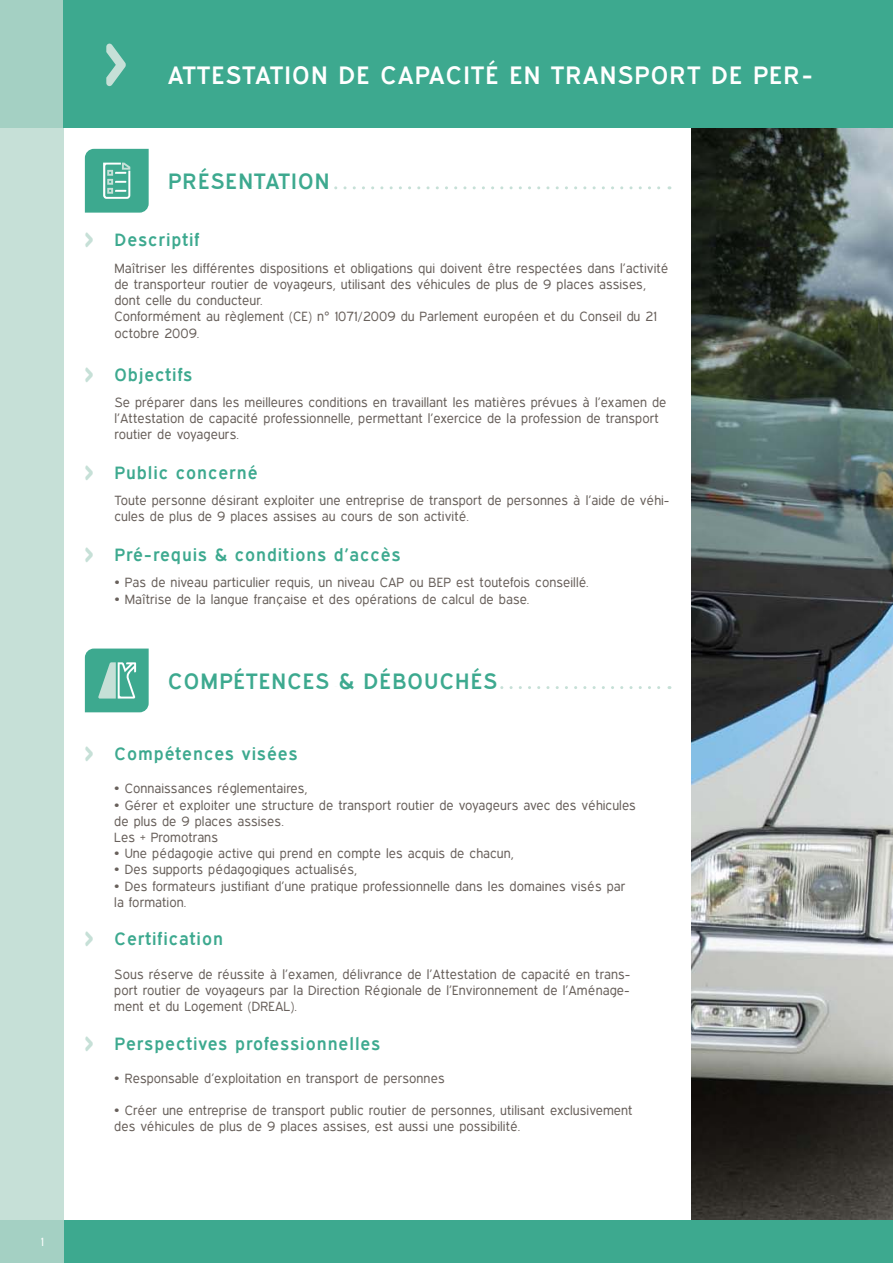
<style>
.page{position:relative;width:893px;height:1263px;background:#fff}
.page>*{position:absolute;margin:0;border:0;box-sizing:border-box;transform-origin:0 0}
.t1{font:25.5px "Expressway Sb";letter-spacing:.05em;color:#fff}
.t2{font:22.5px "Expressway Sb";letter-spacing:.05em;color:#3da98f}
.t3{font:18px "Expressway Sb";letter-spacing:.05em;color:#3da98f}
.t4{font:13.5px/16.2px "Expressway Bk";letter-spacing:.05em;color:#68605b}
.t5{font:12px "Expressway Bk";color:#fff}
.s1{font-family:"Dosis";font-weight:800;font-size:33px;color:#c6e0d7}
</style>
<div class="page">
<img style="left:692px;top:128px;width:201px;height:1092px">
<div style="left:0;top:0;width:64px;height:128px;background:#a4d0c3"></div>
<div style="left:0;top:128px;width:64px;height:1092px;background:#c6e0d7"></div>
<div style="left:64px;top:0;width:829px;height:128px;background:#3da98f"></div>
<div style="left:64px;top:1220px;width:829px;height:43px;background:#3da98f"></div>
<div style="left:0;top:1220px;width:64px;height:43px;background:#a4d0c3"></div>
<svg style="left:106px;top:44px;width:20px;height:42px"></svg>
<svg style="left:85px;top:149px;width:64px;height:64px;background:#51b29a"></svg>
<svg style="left:85px;top:648px;width:64px;height:64px;background:#5ab59f"></svg>
<svg style="left:334px;top:186px;width:336px;height:3px"></svg>
<svg style="left:500px;top:686px;width:170px;height:3px"></svg>
<p class="t5" style="left:41px;top:1235px;width:4px">1</p>
<h1 class="t1" style="left:168px;top:60px;width:646px">Attestation de capacité en transport de per-</h1>
<h2 class="t2" style="left:168px;top:168px;width:15px">PRÉSENT</h2>
<h2 class="t2" style="left:266px;top:168px;width:27px">ATION</h2>
<h3 class="t3" style="left:85px;top:229px;width:116px"><span class="s1">&gt;</span> Descriptif</h3>
<p class="t4" style="left:115px;top:260px;width:555px">Maîtriser les différentes dispositions et obligations qui doivent être respectées dans l’activité de transporteur routier de voyageurs, utilisant des véhicules de plus de 9 places assises, dont celle du conducteur.<br>Conformément au règlement (CE) n° 1071/2009 du Parlement européen et du Conseil du 21 octobre 2009.</p>
<h3 class="t3" style="left:85px;top:364px;width:109px"><span class="s1">&gt;</span> Objectifs</h3>
<p class="t4" style="left:115px;top:394px;width:553px">Se préparer dans les meilleures conditions en travaillant les matières prévues à l’examen de l’Attestation de capacité professionnelle, permettant l’exercice de la profession de transport routier de voyageurs.</p>
<h3 class="t3" style="left:85px;top:462px;width:174px"><span class="s1">&gt;</span> Public concerné</h3>
<p class="t4" style="left:115px;top:492px;width:556px">Toute personne désirant exploiter une entreprise de transport de personnes à l’aide de véhi&shy;cules de plus de 9 places assises au cours de son activité.</p>
<h3 class="t3" style="left:85px;top:544px;width:317px"><span class="s1">&gt;</span> Pré-requis &amp; conditions d’accès</h3>
<p class="t4" style="left:115px;top:574px;width:475px">• Pas de niveau particulier requis, un niveau CAP ou BEP est toutefois conseillé.</p>
<p class="t4" style="left:115px;top:590px;width:416px">• Maîtrise de la langue française et des opérations de calcul de base.</p>
<h2 class="t2" style="left:168px;top:668px;width:66px">COMPÉTENCES</h2>
<h2 class="t2" style="left:339px;top:668px;width:146px">&amp; DÉBOUCHÉS</h2>
<h3 class="t3" style="left:85px;top:743px;width:209px"><span class="s1">&gt;</span> Compétences visées</h3>
<p class="t4" style="left:115px;top:780px;width:194px">• Connaissances réglementaires,</p>
<p class="t4" style="left:115px;top:796px;width:523px">• Gérer et exploiter une structure de transport routier de voyageurs avec des véhicules de plus de 9 places assises.<br>Les + Promotrans</p>
<p class="t4" style="left:115px;top:845px;width:400px">• Une pédagogie active qui prend en compte les acquis de chacun,</p>
<p class="t4" style="left:115px;top:861px;width:244px">• Des supports pédagogiques actualisés,</p>
<p class="t4" style="left:115px;top:877px;width:512px">• Des formateurs justifiant d’une pratique professionnelle dans les domaines visés par la formation.</p>
<h3 class="t3" style="left:85px;top:928px;width:133px"><span class="s1">&gt;</span> Certification</h3>
<p class="t4" style="left:115px;top:965px;width:517px;text-align:justify">Sous réserve de réussite à l’examen, délivrance de l’Attestation de capacité en trans&shy;port routier de voyageurs par la Direction Régionale de l’Environnement de l’Aménage&shy;ment et du Logement (DREAL).</p>
<h3 class="t3" style="left:85px;top:1032px;width:292px"><span class="s1">&gt;</span> Perspectives professionnelles</h3>
<p class="t4" style="left:115px;top:1070px;width:331px">• Responsable d’exploitation en transport de personnes</p>
<p class="t4" style="left:115px;top:1102px;width:519px">• Créer une entreprise de transport public routier de personnes, utilisant exclusivement des véhicules de plus de 9 places assises, est aussi une possibilité.</p>
</div>
